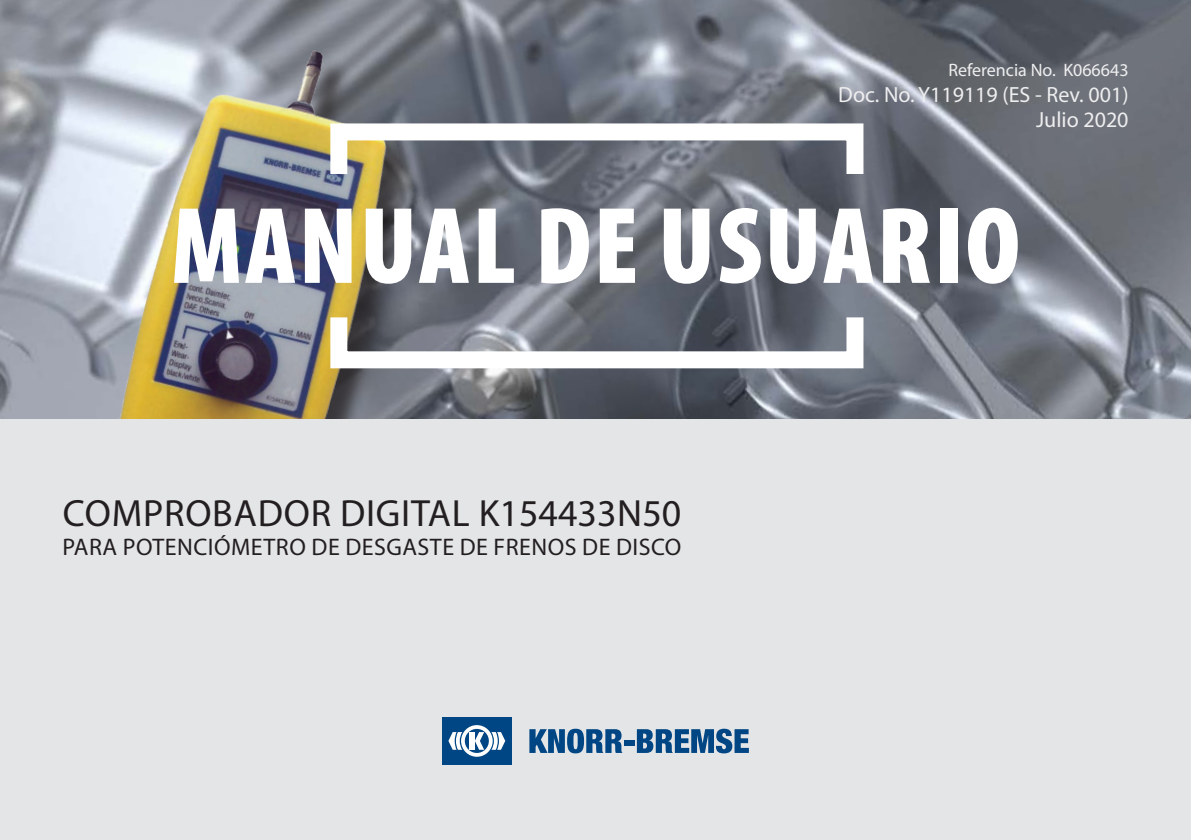
<style>
.page{position:relative;width:1191px;height:840px;background:#fff}
.page>*{position:absolute;margin:0;border:0;box-sizing:border-box;transform-origin:0 0}
.t1{font:900 condensed 110px "Myriad Pro";letter-spacing:.02em;color:#fff}
.t2{font:38px "Myriad Pro";letter-spacing:.02em;color:#231f20}
.t3{font:24px "Myriad Pro";letter-spacing:.02em;color:#231f20}
.t4{font:22px/25.6px "Myriad Pro";color:#eeeeef;text-align:right}
.t5{font:18px "Myriad Pro";color:#eeeeef}
</style>
<div class="page">
<img style="left:0;top:0;width:1191px;height:419px">
<img style="left:98px;top:15px;width:323px;height:404px">
<div style="left:0;top:419px;width:1191px;height:420px;background:#e4e5e7"></div>
<svg style="left:529px;top:728px;width:93px;height:25px"></svg>
<div style="left:624px;top:740px;width:10px;height:5px;background:#004684"></div>
<svg style="left:637px;top:728px;width:112px;height:25px"></svg>
<div style="left:442px;top:716px;width:70px;height:48px;background:#004684"></div>
<svg style="left:448px;top:725px;width:57px;height:31px"></svg>
<div style="left:330px;top:309px;width:533px;height:59px;border:17px solid #fff"></div>
<div style="left:330px;top:123px;width:533px;height:59px;border:17px solid #fff"></div>
<p class="t5" style="left:948px;top:59px;width:182px">Referencia No. K066643</p>
<p class="t4" style="left:838px;top:81px;width:292px">Doc. No. Y119119 (ES - Rev. 001)<br>Julio 2020</p>
<h1 class="t1" style="left:171px;top:185px;width:850px">MANUAL DE USUARIO</h1>
<h2 class="t2" style="left:63px;top:489px;width:620px">COMPROBADOR DIGITAL K154433N50</h2>
<p class="t3" style="left:63px;top:531px;width:620px">PARA POTENCIÓMETRO DE DESGASTE DE FRENOS DE DISCO</p>
</div>
